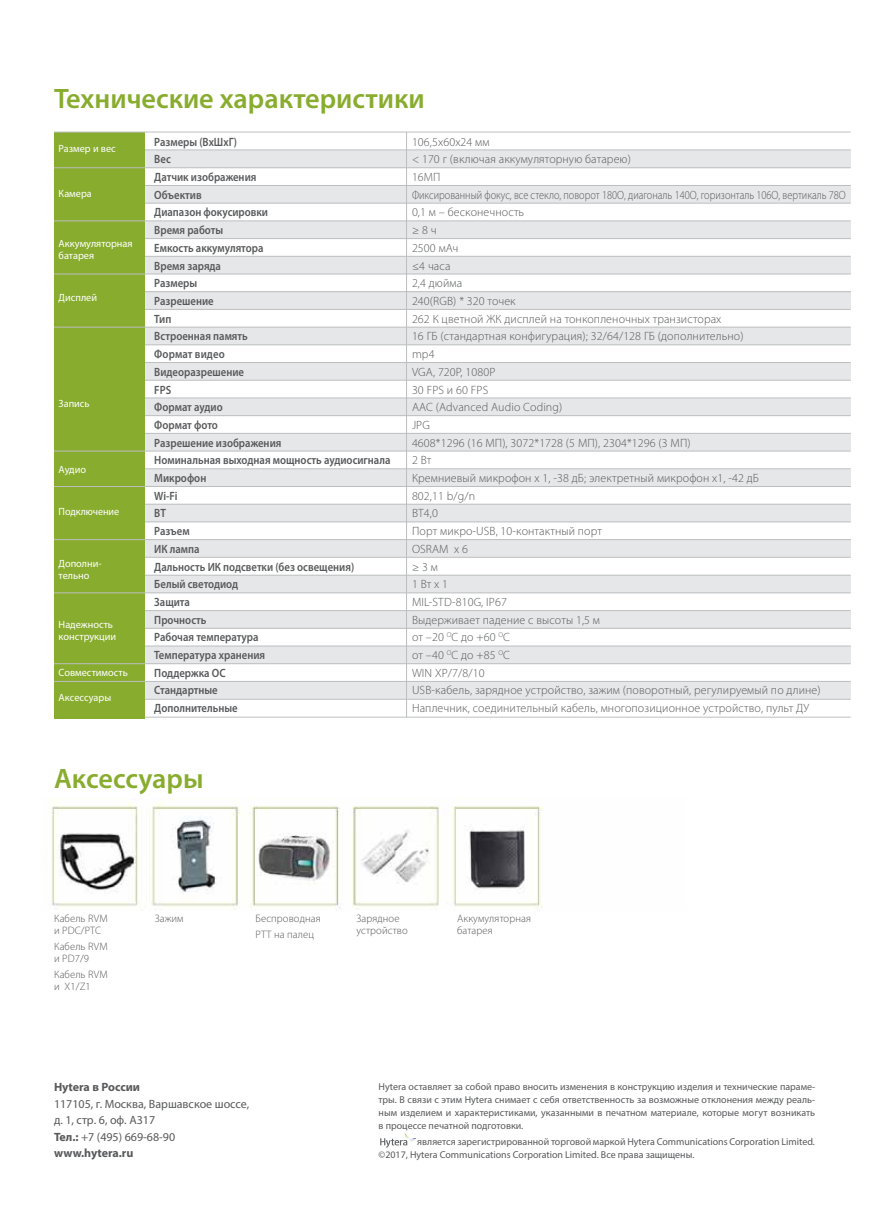
<style>
.page{position:relative;width:893px;height:1212px;background:#fff}
.page>*{position:absolute;margin:0;border:0;box-sizing:border-box;transform-origin:0 0}
.t1{font:600 28.2px "Myriad Pro";color:#88ac2e}
.t2{font:300 12px/17.7px "Myriad Pro";letter-spacing:.01em;color:#58595b}
.t3{font:600 12px/17.7px "Myriad Pro";color:#58595b;scale:.89 1}
.t4{font:12px/16.5px "Myriad Pro";color:#58595b}
.t5{font:700 12px "Myriad Pro";color:#58595b}
.t6{font:300 10.8px/12px "Myriad Pro";letter-spacing:.01em;color:#58595b}
.t7{font:10.5px/12px "Myriad Pro";color:#fff}
.t8{font:10.05px/12.9px "Myriad Pro";color:#58595b;text-align:justify}
.s1{font-weight:700}
</style>
<div class="page">
<div style="left:54px;top:611px;width:797px;height:17px;background:#e6e7e8"></div>
<hr style="left:54px;top:628px;width:797px;height:1px;background:#bcbec0">
<div style="left:54px;top:575px;width:797px;height:18px;background:#e6e7e8"></div>
<hr style="left:54px;top:575px;width:797px;height:1px;background:#bcbec0">
<div style="left:54px;top:504px;width:797px;height:18px;background:#e6e7e8"></div>
<hr style="left:54px;top:521px;width:797px;height:1px;background:#bcbec0">
<div style="left:54px;top:539px;width:797px;height:18px;background:#e6e7e8"></div>
<div style="left:54px;top:646px;width:797px;height:18px;background:#e6e7e8"></div>
<div style="left:54px;top:681px;width:797px;height:18px;background:#e6e7e8"></div>
<div style="left:54px;top:150px;width:797px;height:18px;background:#e6e7e8"></div>
<div style="left:54px;top:185px;width:797px;height:18px;background:#e6e7e8"></div>
<div style="left:54px;top:221px;width:797px;height:18px;background:#e6e7e8"></div>
<div style="left:54px;top:256px;width:797px;height:18px;background:#e6e7e8"></div>
<div style="left:54px;top:292px;width:797px;height:17px;background:#e6e7e8"></div>
<div style="left:54px;top:327px;width:797px;height:18px;background:#e6e7e8"></div>
<div style="left:54px;top:362px;width:797px;height:18px;background:#e6e7e8"></div>
<div style="left:54px;top:398px;width:797px;height:18px;background:#e6e7e8"></div>
<div style="left:54px;top:433px;width:797px;height:18px;background:#e6e7e8"></div>
<div style="left:54px;top:469px;width:797px;height:17px;background:#e6e7e8"></div>
<hr style="left:54px;top:203px;width:797px;height:1px;background:#bcbec0">
<hr style="left:54px;top:238px;width:797px;height:1px;background:#bcbec0">
<hr style="left:54px;top:256px;width:797px;height:1px;background:#bcbec0">
<hr style="left:54px;top:291px;width:797px;height:1px;background:#bcbec0">
<hr style="left:54px;top:309px;width:797px;height:1px;background:#bcbec0">
<hr style="left:54px;top:344px;width:797px;height:1px;background:#bcbec0">
<hr style="left:54px;top:362px;width:797px;height:1px;background:#bcbec0">
<hr style="left:54px;top:380px;width:797px;height:1px;background:#bcbec0">
<hr style="left:54px;top:397px;width:797px;height:1px;background:#bcbec0">
<hr style="left:54px;top:415px;width:797px;height:1px;background:#bcbec0">
<hr style="left:54px;top:433px;width:797px;height:1px;background:#bcbec0">
<hr style="left:54px;top:468px;width:797px;height:1px;background:#bcbec0">
<hr style="left:54px;top:504px;width:797px;height:1px;background:#bcbec0">
<hr style="left:54px;top:645px;width:797px;height:1px;background:#bcbec0">
<hr style="left:54px;top:557px;width:797px;height:1px;background:#bcbec0">
<hr style="left:54px;top:149px;width:797px;height:1px;background:#bcbec0">
<hr style="left:54px;top:185px;width:797px;height:1px;background:#bcbec0">
<hr style="left:54px;top:610px;width:797px;height:1px;background:#bcbec0">
<div style="left:54px;top:168px;width:91px;height:53px;background:#88ac2e"></div>
<div style="left:54px;top:221px;width:91px;height:53px;background:#88ac2e"></div>
<div style="left:54px;top:291px;width:91px;height:160px;background:#88ac2e"></div>
<div style="left:54px;top:274px;width:91px;height:53px;background:#88ac2e"></div>
<hr style="left:406px;top:132px;width:1px;height:585px;background:#bcbec0">
<hr style="left:54px;top:220px;width:797px;height:1px;background:#bcbec0">
<hr style="left:54px;top:274px;width:797px;height:1px;background:#bcbec0">
<hr style="left:54px;top:327px;width:797px;height:1px;background:#bcbec0">
<div style="left:54px;top:451px;width:91px;height:36px;background:#88ac2e"></div>
<div style="left:54px;top:486px;width:91px;height:53px;background:#88ac2e"></div>
<div style="left:54px;top:132px;width:91px;height:36px;background:#88ac2e"></div>
<hr style="left:54px;top:132px;width:797px;height:1px;background:#bcbec0">
<hr style="left:54px;top:167px;width:797px;height:1px;background:#bcbec0">
<div style="left:54px;top:540px;width:91px;height:53px;background:#88ac2e"></div>
<hr style="left:54px;top:699px;width:797px;height:1px;background:#bcbec0">
<div style="left:54px;top:593px;width:91px;height:71px;background:#88ac2e"></div>
<hr style="left:54px;top:717px;width:797px;height:1px;background:#bcbec0">
<div style="left:54px;top:664px;width:91px;height:54px;background:#88ac2e"></div>
<hr style="left:54px;top:451px;width:797px;height:1px;background:#bcbec0">
<hr style="left:54px;top:486px;width:797px;height:1px;background:#bcbec0">
<hr style="left:54px;top:539px;width:797px;height:1px;background:#bcbec0">
<hr style="left:54px;top:592px;width:797px;height:1px;background:#bcbec0">
<hr style="left:54px;top:663px;width:797px;height:1px;background:#bcbec0">
<hr style="left:54px;top:681px;width:797px;height:1px;background:#bcbec0">
<svg style="left:380px;top:1133px;width:36px;height:14px"></svg>
<img style="left:50px;top:799px;width:493px;height:111px">
<h1 class="t1" style="left:54px;top:88px;width:372px">Технические характеристики</h1>
<p class="t7" style="left:59px;top:143px;width:59px">Размер и вес</p>
<p class="t7" style="left:59px;top:189px;width:35px">Камера</p>
<p class="t7" style="left:59px;top:239px;width:75px">Аккумуляторная батарея</p>
<p class="t7" style="left:59px;top:293px;width:40px">Дисплей</p>
<p class="t7" style="left:59px;top:398px;width:33px">Запись</p>
<p class="t7" style="left:59px;top:465px;width:29px">Аудио</p>
<p class="t7" style="left:59px;top:506px;width:62px">Подключение</p>
<p class="t7" style="left:59px;top:558px;width:45px">Дополни&shy;тельно</p>
<p class="t7" style="left:59px;top:619px;width:59px">Надежность конструкции</p>
<p class="t7" style="left:59px;top:668px;width:71px">Совместимость</p>
<p class="t7" style="left:59px;top:693px;width:54px">Аксессуары</p>
<p class="t3" style="left:154px;top:134px;width:267px">Размеры (ВхШхГ)<br>Вес<br>Датчик изображения<br>Объектив<br>Диапазон фокусировки<br>Время работы<br>Емкость аккумулятора<br>Время заряда<br>Размеры<br>Разрешение<br>Тип<br>Встроенная память<br>Формат видео<br>Видеоразрешение<br>FPS<br>Формат аудио<br>Формат фото<br>Разрешение изображения<br>Номинальная выходная мощность аудиосигнала<br>Микрофон<br>Wi-Fi<br>ВТ<br>Разъем<br>ИК лампа<br>Дальность ИК подсветки (без освещения)<br>Белый светодиод<br>Защита<br>Прочность<br>Рабочая температура<br>Температура хранения<br>Поддержка ОС<br>Стандартные<br>Дополнительные</p>
<h1 class="t1" style="left:54px;top:768px;width:151px">Аксессуары</h1>
<p class="t2" style="left:412px;top:134px;width:435px">106,5х60х24 мм<br>&lt; 170 г (включая аккумуляторную батарею)<br>16МП<br>Фиксированный фокус, все стекло, поворот 180О, диагональ 140О, горизонталь 106О, вертикаль 78О<br>0,1 м – бесконечность<br>≥ 8 ч<br>2500 мАч<br>≤4 часа<br>2,4 дюйма<br>240(RGB) * 320 точек<br>262 К цветной ЖК дисплей на тонкопленочных транзисторах<br>16 ГБ (стандартная конфигурация); 32/64/128 ГБ (дополнительно)<br>mp4<br>VGA, 720Р, 1080Р<br>30 FPS и 60 FPS<br>ААС (Advanced Audio Coding)<br>JPG<br>4608*1296 (16 МП), 3072*1728 (5 МП), 2304*1296 (3 МП)<br>2 Вт<br>Кремниевый микрофон х 1, -38 дБ; электретный микрофон х1, -42 дБ<br>802,11 b/g/n<br>ВТ4,0<br>Порт микро-USB, 10-контактный порт<br>OSRAM x 6<br>≥ 3 м<br>1 Вт х 1<br>MIL-STD-810G, IP67<br>Bыдерживает падение с высоты 1,5 м<br>от –20 <sup>О</sup>С до +60 <sup>О</sup>С<br>от –40 <sup>О</sup>С до +85 <sup>О</sup>С<br>WIN XP/7/8/10<br>USB-кабель, зарядное устройство, зажим (поворотный, регулируемый по длине)<br>Наплечник, соединительный кабель, многопозиционное устройство, пульт ДУ</p>
<p class="t6" style="left:54px;top:913px;width:55px">Кабель RVM и PDC/PTC</p>
<p class="t6" style="left:54px;top:941px;width:55px">Кабель RVM и PD7/9</p>
<p class="t6" style="left:54px;top:970px;width:55px">Кабель RVM и X1/Z1</p>
<p class="t6" style="left:155px;top:913px;width:30px">Зажим</p>
<p class="t6" style="left:256px;top:911px;width:67px;line-height:16.2px">Беспроводная<br>РТТ на палец</p>
<p class="t6" style="left:356px;top:913px;width:53px">Зарядное устройство</p>
<p class="t6" style="left:457px;top:913px;width:75px">Аккумуляторная батарея</p>
<p class="t5" style="left:54px;top:1083px;width:88px">Hytera в России</p>
<p class="t4" style="left:54px;top:1097px;width:197px">117105, г. Москва, Варшавское шоссе, д. 1, стр. 6, оф. А317<br><span class="s1">Тел.:</span> +7 (495) 669-68-90 <span class="s1">www.hytera.ru</span></p>
<p class="t8" style="left:379px;top:1081px;width:438px">Hytera оставляет за собой право вносить изменения в конструкцию изделия и технические параме&shy;тры. В связи с этим Hytera снимает с себя ответственность за возможные отклонения между реаль&shy;ным изделием и характеристиками, указанными в печатном материале, которые могут возникать в процессе печатной подготовки.</p>
<p class="t8" style="left:379px;top:1136px;width:438px;text-indent:39px">является зарегистрированной торговой маркой Hytera Communications Corporation Limited. ©2017, Hytera Communications Corporation Limited. Все права защищены.</p>
</div>
